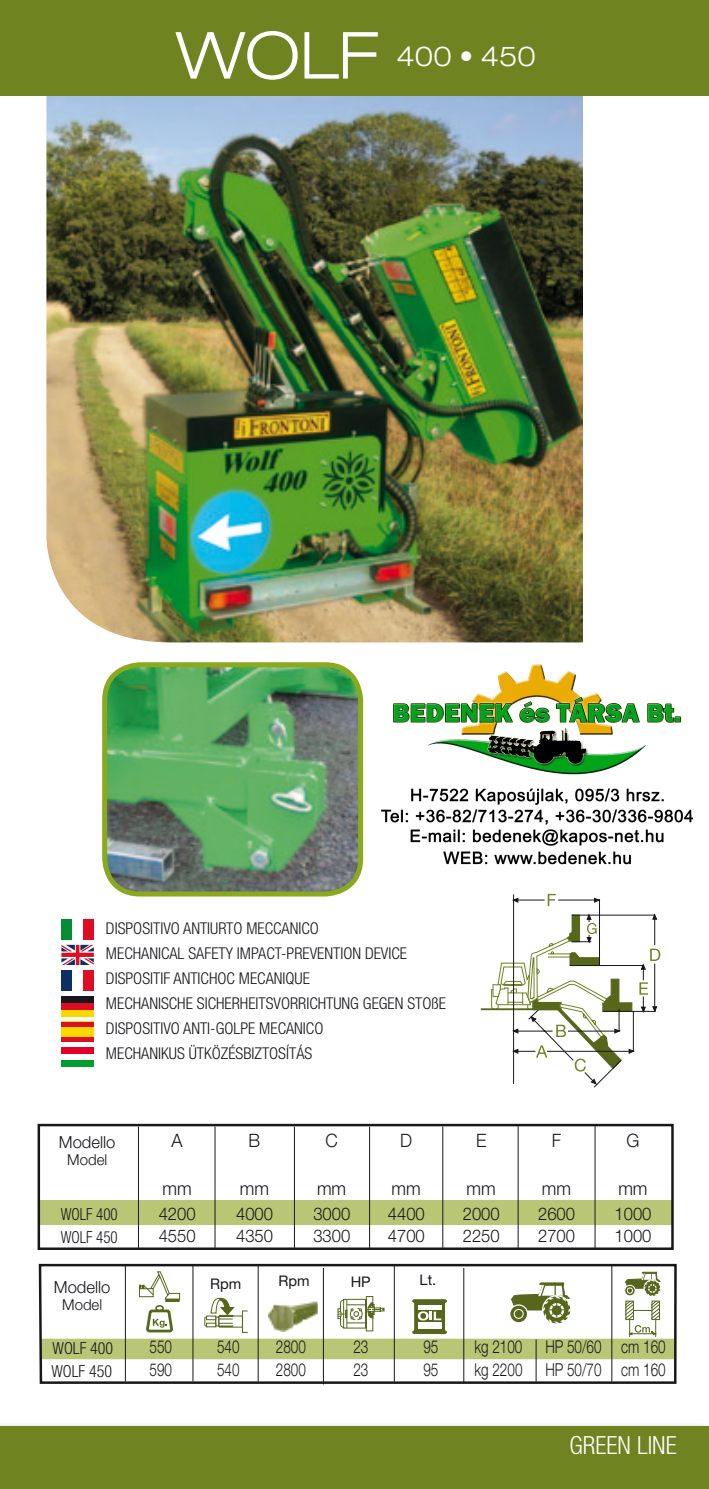
<style>
.page{position:relative;width:709px;height:1489px;background:#fff}
.page>*{position:absolute;margin:0;border:0;box-sizing:border-box;transform-origin:0 0}
.t1{font:300 expanded 65px "Helvetica Neue";color:#fff}
.t2{font:300 expanded 27.5px "Helvetica Neue";color:#fff}
.t3{font:300 condensed 25px "Helvetica Neue";color:#fff}
.t4{font:300 18.5px "Helvetica Neue";color:#1a171c;scale:.95 1}
.t5{font:300 17.75px "Helvetica Neue";color:#1a171c;scale:.76 1}
.t6{font:300 17.5px "Helvetica Neue";color:#1a171c;scale:.95 1}
.t7{font:300 condensed 16.75px/23px "Helvetica Neue";color:#1a171c;scale:.96 1}
.t8{font:300 16.5px "Helvetica Neue";color:#1a171c}
.t9{font:300 condensed 16.5px "Helvetica Neue";color:#1a171c;scale:.9 1}
.t10{font:300 condensed 16.25px/25px "Helvetica Neue";color:#1a171c}
.t11{font:300 15px "Helvetica Neue";color:#1a171c}
.t12{font:14.75px "Helvetica Neue";color:#1a171c}
</style>
<div class="page">
<img style="left:46px;top:96px;width:537px;height:546px">
<div style="left:0;top:1421px;width:709px;height:67px;background:#fafafa"></div>
<div style="left:0;top:1426px;width:709px;height:62px;background:#6f8321"></div>
<div style="left:0;top:0;width:709px;height:96px;background:#6f8321"></div>
<hr style="left:481px;top:1008px;width:80px;height:2px;background:#56671c">
<svg style="left:491px;top:893px;width:169px;height:194px"></svg>
<div style="left:39px;top:1199px;width:634px;height:25px;background:#b9c675"></div>
<div style="left:38px;top:1123px;width:635px;height:126px;border:2px solid #1a171c"></div>
<hr style="left:138px;top:1126px;width:1px;height:121px;background:#1a171c">
<hr style="left:369px;top:1126px;width:1px;height:121px;background:#1a171c">
<hr style="left:214px;top:1126px;width:1px;height:121px;background:#1a171c">
<hr style="left:442px;top:1126px;width:1px;height:121px;background:#1a171c">
<hr style="left:294px;top:1126px;width:1px;height:121px;background:#1a171c">
<hr style="left:594px;top:1124px;width:1px;height:123px;background:#1a171c">
<hr style="left:517px;top:1124px;width:1px;height:123px;background:#1a171c">
<img style="left:108px;top:668px;width:252px;height:226px">
<div style="left:102px;top:662px;width:261px;height:234px;border:5px solid #8aa91c;border-radius:35px"></div>
<div style="left:61px;top:919px;width:11px;height:20px;background:#048d32"></div>
<div style="left:84px;top:919px;width:10px;height:20px;background:#df0d21"></div>
<div style="left:61px;top:969px;width:11px;height:21px;background:#0b3065"></div>
<div style="left:84px;top:969px;width:10px;height:21px;background:#df0d21"></div>
<svg style="left:61px;top:944px;width:33px;height:20px"></svg>
<div style="left:61px;top:1021px;width:33px;height:20px;background:#ffd700"></div>
<div style="left:61px;top:1036px;width:33px;height:5px;background:#df0d21"></div>
<div style="left:61px;top:1021px;width:33px;height:5px;background:#df0d21"></div>
<svg style="left:61px;top:1009px;width:33px;height:7px"></svg>
<div style="left:61px;top:1002px;width:33px;height:7px;background:#df0d21"></div>
<div style="left:61px;top:996px;width:33px;height:6px;background:#1a171c"></div>
<div style="left:61px;top:1060px;width:33px;height:7px;background:#009d30"></div>
<div style="left:61px;top:1046px;width:33px;height:7px;background:#e20026"></div>
<svg style="left:38px;top:1263px;width:639px;height:121px"></svg>
<svg style="left:139px;top:1270px;width:41px;height:31px"></svg>
<svg style="left:145px;top:1307px;width:29px;height:26px"></svg>
<div style="left:155px;top:1304px;width:9px;height:7px;border:2px solid #56671c;border-radius:50%"></div>
<svg style="left:204px;top:1297px;width:39px;height:30px"></svg>
<svg style="left:206px;top:1315px;width:10px;height:4px"></svg>
<svg style="left:206px;top:1322px;width:10px;height:5px"></svg>
<svg style="left:412px;top:1299px;width:34px;height:34px"></svg>
<div style="left:542px;top:1294px;width:29px;height:30px;border:1px solid #fff;border-radius:50%"></div>
<div style="left:509px;top:1304px;width:19px;height:19px;border:1px solid #fff;border-radius:50%"></div>
<svg style="left:511px;top:1282px;width:60px;height:41px"></svg>
<img style="left:268px;top:1299px;width:50px;height:32px">
<svg style="left:337px;top:1295px;width:47px;height:89px"></svg>
<div style="left:643px;top:1279px;width:18px;height:17px;border:1px solid #fff;border-radius:50%"></div>
<div style="left:624px;top:1284px;width:11px;height:12px;border:1px solid #fff;border-radius:50%"></div>
<svg style="left:625px;top:1271px;width:35px;height:65px"></svg>
<img style="left:381px;top:664px;width:312px;height:201px">
<h1 class="t1" style="left:176px;top:17px;width:204px">WOLF</h1>
<h2 class="t2" style="left:396px;top:40px;width:141px">400 • 450</h2>
<p class="t10" style="left:106px;top:916px;width:341px">DISPOSITIVO ANTIURTO MECCANICO<br>MECHANICAL SAFETY IMPACT-PREVENTION DEVICE DISPOSITIF ANTICHOC MECANIQUE<br>MECHANISCHE SICHERHEITSVORRICHTUNG GEGEN STOßE DISPOSITIVO ANTI-GOLPE MECANICO<br>MECHANIKUS ÜTKÖZÉSBIZTOSÍTÁS</p>
<p class="t8" style="left:59px;top:1131px;width:58px">Modello</p>
<p class="t11" style="left:67px;top:1150px;width:41px">Model</p>
<p class="t4" style="left:171px;top:1128px;width:13px">A</p>
<p class="t4" style="left:248px;top:1128px;width:14px">B</p>
<p class="t4" style="left:325px;top:1128px;width:14px">C</p>
<p class="t4" style="left:400px;top:1128px;width:14px">D</p>
<p class="t4" style="left:476px;top:1128px;width:12px">E</p>
<p class="t4" style="left:552px;top:1128px;width:11px">F</p>
<p class="t4" style="left:626px;top:1128px;width:15px">G</p>
<p class="t4" style="left:162px;top:1176px;width:32px">mm</p>
<p class="t4" style="left:240px;top:1176px;width:32px">mm</p>
<p class="t4" style="left:317px;top:1176px;width:32px">mm</p>
<p class="t4" style="left:391px;top:1176px;width:32px">mm</p>
<p class="t4" style="left:466px;top:1176px;width:32px">mm</p>
<p class="t4" style="left:542px;top:1176px;width:32px">mm</p>
<p class="t4" style="left:618px;top:1176px;width:32px">mm</p>
<p class="t9" style="left:61px;top:1204px;width:65px">WOLF 400</p>
<p class="t6" style="left:159px;top:1202px;width:40px">4200</p>
<p class="t6" style="left:236px;top:1202px;width:40px">4000</p>
<p class="t6" style="left:313px;top:1202px;width:40px">3000</p>
<p class="t6" style="left:388px;top:1202px;width:40px">4400</p>
<p class="t6" style="left:463px;top:1202px;width:40px">2000</p>
<p class="t6" style="left:538px;top:1202px;width:40px">2600</p>
<p class="t6" style="left:614px;top:1202px;width:40px">1000</p>
<p class="t9" style="left:61px;top:1227px;width:65px">WOLF 450</p>
<p class="t6" style="left:159px;top:1225px;width:40px">4550</p>
<p class="t6" style="left:236px;top:1225px;width:40px">4350</p>
<p class="t6" style="left:313px;top:1225px;width:40px">3300</p>
<p class="t6" style="left:388px;top:1225px;width:40px">4700</p>
<p class="t6" style="left:463px;top:1225px;width:40px">2250</p>
<p class="t6" style="left:538px;top:1225px;width:40px">2700</p>
<p class="t6" style="left:614px;top:1225px;width:40px">1000</p>
<p class="t8" style="left:54px;top:1276px;width:58px">Modello</p>
<p class="t11" style="left:62px;top:1295px;width:41px">Model</p>
<p class="t12" style="left:210px;top:1274px;width:33px">Rpm</p>
<p class="t12" style="left:278px;top:1271px;width:33px">Rpm</p>
<p class="t12" style="left:351px;top:1272px;width:22px">HP</p>
<p class="t12" style="left:419px;top:1271px;width:18px">Lt.</p>
<p class="t7" style="left:51px;top:1336px;width:66px">WOLF 400<br>WOLF 450</p>
<p class="t5" style="left:149px;top:1336px;width:31px">550</p>
<p class="t5" style="left:217px;top:1336px;width:31px">540</p>
<p class="t5" style="left:276px;top:1336px;width:41px">2800</p>
<p class="t5" style="left:353px;top:1336px;width:21px">23</p>
<p class="t5" style="left:423px;top:1336px;width:21px">95</p>
<p class="t5" style="left:474px;top:1336px;width:65px">kg 2100</p>
<p class="t5" style="left:545px;top:1336px;width:160px">HP 50/60 cm 160</p>
<p class="t5" style="left:149px;top:1358px;width:31px">590</p>
<p class="t5" style="left:217px;top:1358px;width:31px">540</p>
<p class="t5" style="left:276px;top:1358px;width:41px">2800</p>
<p class="t5" style="left:353px;top:1358px;width:21px">23</p>
<p class="t5" style="left:423px;top:1358px;width:21px">95</p>
<p class="t5" style="left:474px;top:1358px;width:65px">kg 2200</p>
<p class="t5" style="left:545px;top:1358px;width:160px">HP 50/70 cm 160</p>
<h3 class="t3" style="left:569px;top:1430px;width:109px">GREEN LINE</h3>
</div>
